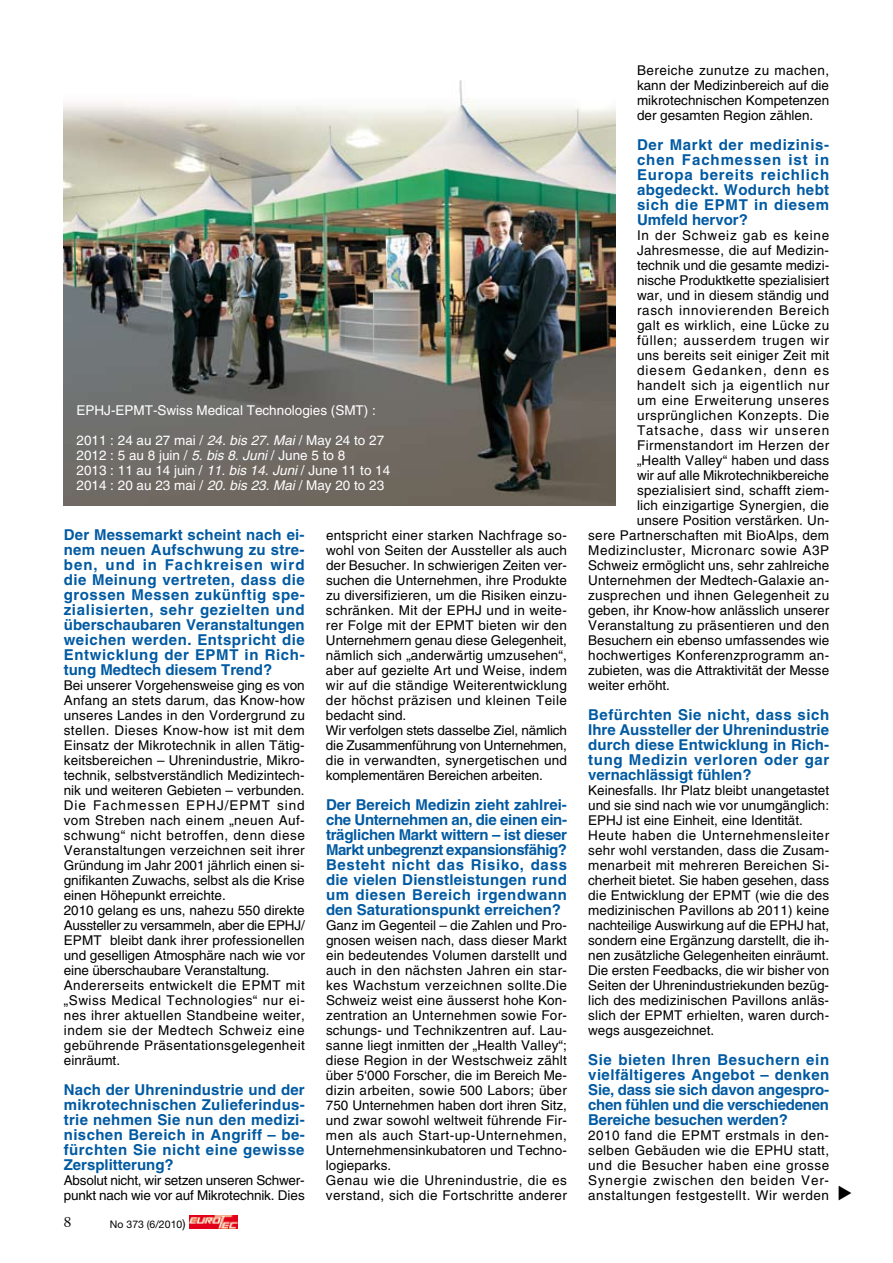
<style>
.page{position:relative;width:893px;height:1263px;background:#fff}
.page>*{position:absolute;margin:0;border:0;box-sizing:border-box;transform-origin:0 0}
.t1{font:700 15px/15px "Helvetica";color:#005aa2;text-align:justify}
.t2{font:13.5px/15px "Helvetica";letter-spacing:.01em;color:#000}
.t3{font:13.5px/15px "Helvetica";color:#fff}
.t4{font:13.5px/15px "Helvetica";letter-spacing:-.01em;color:#000}
.t5{font:10.5px "Helvetica Neue";color:#000}
.s1{font-style:italic}
.s2{font-size:12px}
</style>
<div class="page">
<svg style="left:189px;top:1215px;width:49px;height:13px"></svg>
<img style="left:190px;top:1215px;width:47px;height:13px">
<img style="left:64px;top:80px;width:552px;height:425px">
<p class="t3" style="left:77px;top:403px;width:301px">EPHJ-EPMT-Swiss Medical Technologies (SMT) :</p>
<p class="t3" style="left:77px;top:433px;width:315px">2011 : 24 au 27 mai / <span class="s1">24. bis 27. Mai</span> / May 24 to 27<br>2012 : 5 au 8 juin / <span class="s1">5. bis 8. Juni</span> / June 5 to 8<br>2013 : 11 au 14 juin / <span class="s1">11. bis 14. Juni</span> / June 11 to 14<br>2014 : 20 au 23 mai / <span class="s1">20. bis 23. Mai</span> / May 20 to 23</p>
<p class="t1" style="left:64px;top:527px;width:243px">Der Messemarkt scheint nach ei&shy;nem neuen Aufschwung zu stre&shy;ben, und in Fachkreisen wird die Meinung vertreten, dass die grossen Messen zukünftig spe&shy;zialisierten, sehr gezielten und überschaubaren Veranstaltungen weichen werden. Entspricht die Entwicklung der EPMT in Rich&shy;tung Medtech diesem Trend?</p>
<p class="t2" style="left:64px;top:678px;width:243px">Bei unserer Vorgehensweise ging es von Anfang an stets darum, das Know-how unseres Landes in den Vordergrund zu stellen. Dieses Know-how ist mit dem Einsatz der Mikrotechnik in allen Tätig&shy;keitsbereichen – U hrenindustrie, Mikro&shy;technik, selbstverständlich Medizintech&shy;nik und weiteren Gebieten – verbunden.<br>Die Fachmessen EPHJ/EPMT sind vom Streben nach einem „neuen Auf&shy;schwung“ nicht betroffen, denn diese Veranstaltungen verzeichnen seit ihrer Gründung im Jahr 2001 jährlich einen si&shy;gnifikanten Zuwachs, selbst als die Krise einen Höhepunkt erreichte.<br>2010 gelang es uns, nahezu 550 direkte Aussteller zu versammeln, aber die EPHJ/ EPMT bleibt dank ihrer professionellen und geselligen Atmosphäre nach wie vor eine überschaubare Veranstaltung.<br>Andererseits entwickelt die EPMT mit „Swiss Medical Technologies“ nur ei&shy;nes ihrer aktuellen Standbeine weiter, indem sie der Medtech Schweiz eine gebührende Präsentationsgelegenheit einräumt.</p>
<p class="t1" style="left:64px;top:1082px;width:243px">Nach der Uhrenindustrie und der mikrotechnischen Zulieferindus&shy;trie nehmen Sie nun den medizi&shy;nischen Bereich in Angriff – be&shy;fürchten Sie nicht eine gewisse Zersplitterung?</p>
<p class="t4" style="left:64px;top:1173px;width:242px">Absolut nicht, wir setzen unseren Schwer&shy;punkt nach wie vor auf Mikrotechnik. Dies</p>
<p class="t5" style="left:110px;top:1218px;width:77px">No 373 (6/2010<span class="s2">)</span></p>
<p class="t2" style="left:326px;top:528px;width:243px">entspricht einer starken Nachfrage so&shy;wohl von Seiten der Aussteller als auch der Besucher. I n schwierigen Zeiten ver&shy;suchen die U nternehmen, ihre Produkte zu diversifizieren, um die Risiken einzu&shy;schränken. Mit der EPHJ und in weite&shy;rer Folge mit der EPMT bieten wir den U nternehmern genau diese Gelegenheit, nämlich sich „anderwärtig umzusehen“, aber auf gezielte Art und Weise, indem wir auf die ständige Weiterentwicklung der höchst präzisen und kleinen Teile bedacht sind.<br>Wir verfolgen stets dasselbe Ziel, nämlich die Zusammenführung von U nternehmen, die in verwandten, synergetischen und komplementären Bereichen arbeiten.</p>
<p class="t1" style="left:326px;top:797px;width:243px">Der Bereich Medizin zieht zahlrei&shy;che Unternehmen an, die einen ein&shy;träglichen Markt wittern – ist dieser Markt unbegrenzt expansionsfähig?<br>Besteht nicht das Risiko, dass die vielen Dienstleistungen rund um diesen Bereich irgendwann den Saturationspunkt erreichen?</p>
<p class="t2" style="left:326px;top:918px;width:243px">Ganz im Gegenteil – die Zahlen und Pro&shy;gnosen weisen nach, dass dieser Markt ein bedeutendes Volumen darstellt und auch in den nächsten Jahren ein star&shy;kes Wachstum verzeichnen sollte.Die Schweiz weist eine äusserst hohe Kon&shy;zentration an U nternehmen sowie For&shy;schungs- und Technikzentren auf. Lau&shy;sanne liegt inmitten der „Health Valley“; diese Region in der Westschweiz zählt über 5‘000 Forscher, die im Bereich Me&shy;dizin arbeiten, sowie 500 Labors; über 750 U nternehmen haben dort ihren Sitz, und zwar sowohl weltweit führende Fir&shy;men als auch Start-up-U nternehmen, U nternehmensinkubatoren und Techno&shy;logieparks.<br>Genau wie die U hrenindustrie, die es verstand, sich die Fortschritte anderer</p>
<p class="t2" style="left:637px;top:63px;width:194px;text-align:justify">Bereiche zunutze zu machen, kann der Medizinbereich auf die mikrotechnischen Kompetenzen der gesamten Region zählen.</p>
<p class="t1" style="left:637px;top:137px;width:194px">Der Markt der medizinis&shy;chen Fachmessen ist in Europa bereits reichlich abgedeckt. Wodurch hebt sich die EPMT in diesem Umfeld hervor?</p>
<p class="t2" style="left:637px;top:228px;width:194px">I n der Schweiz gab es keine</p>
<p class="t2" style="left:637px;top:243px;width:194px">Jahresmesse, die auf Medizin-</p>
<p class="t2" style="left:637px;top:258px;width:194px">technik und die gesamte medizi-</p>
<p class="t2" style="left:637px;top:273px;width:194px">nische Produktkette spezialisiert</p>
<p class="t2" style="left:637px;top:288px;width:194px">war, und in diesem ständig und</p>
<p class="t2" style="left:637px;top:303px;width:194px">rasch innovierenden Bereich</p>
<p class="t2" style="left:637px;top:318px;width:194px">galt es wirklich, eine Lücke zu</p>
<p class="t2" style="left:637px;top:333px;width:194px">füllen; ausserdem trugen wir</p>
<p class="t2" style="left:637px;top:348px;width:194px">uns bereits seit einiger Zeit mit</p>
<p class="t2" style="left:637px;top:363px;width:194px">diesem Gedanken, denn es</p>
<p class="t2" style="left:637px;top:378px;width:194px">handelt sich ja eigentlich nur</p>
<p class="t2" style="left:637px;top:393px;width:194px">um eine Erweiterung unseres</p>
<p class="t2" style="left:637px;top:408px;width:194px">ursprünglichen Konzepts. Die</p>
<p class="t2" style="left:637px;top:423px;width:194px">Tatsache, dass wir unseren</p>
<p class="t2" style="left:637px;top:438px;width:194px">Firmenstandort im Herzen der</p>
<p class="t2" style="left:637px;top:453px;width:194px">„Health Valley“ haben und dass</p>
<p class="t2" style="left:637px;top:468px;width:194px">wir auf alle Mikrotechnikbereiche</p>
<p class="t2" style="left:637px;top:483px;width:194px">spezialisiert sind, schafft ziem-</p>
<p class="t2" style="left:637px;top:498px;width:194px">lich einzigartige Synergien, die</p>
<p class="t2" style="left:637px;top:513px;width:194px">unsere Position verstärken. U n-</p>
<p class="t2" style="left:588px;top:528px;width:242px">sere Partnerschaften mit BioAlps, dem</p>
<p class="t2" style="left:588px;top:543px;width:242px">Medizincluster, Micronarc sowie A3P</p>
<p class="t2" style="left:588px;top:558px;width:242px">Schweiz ermöglicht uns, sehr zahlreiche</p>
<p class="t2" style="left:588px;top:573px;width:242px">U nternehmen der Medtech-Galaxie an-</p>
<p class="t2" style="left:588px;top:588px;width:242px">zusprechen und ihnen Gelegenheit zu</p>
<p class="t2" style="left:588px;top:603px;width:243px">geben, ihr Know-how anlässlich unserer</p>
<p class="t2" style="left:588px;top:618px;width:242px">Veranstaltung zu präsentieren und den</p>
<p class="t2" style="left:588px;top:633px;width:242px">Besuchern ein ebenso umfassendes wie</p>
<p class="t2" style="left:588px;top:648px;width:243px">hochwertiges Konferenzprogramm an-</p>
<p class="t2" style="left:588px;top:663px;width:242px">zubieten, was die Attraktivität der Messe</p>
<p class="t2" style="left:588px;top:678px;width:83px">weiter erhöht.</p>
<p class="t1" style="left:588px;top:707px;width:243px">Befürchten Sie nicht, dass sich Ihre Aussteller der Uhrenindustrie durch diese Entwicklung in Rich&shy;tung Medizin verloren oder gar vernachlässigt fühlen?</p>
<p class="t2" style="left:588px;top:783px;width:243px">Keinesfalls. I hr Platz bleibt unangetastet und sie sind nach wie vor unumgänglich:<br>EPHJ ist eine Einheit, eine Identität.<br>Heute haben die U nternehmensleiter sehr wohl verstanden, dass die Zusam&shy;menarbeit mit mehreren Bereichen Si&shy;cherheit bietet. Sie haben gesehen, dass die Entwicklung der EPMT (wie die des medizinischen Pavillons ab 2011) keine nachteilige Auswirkung auf die EPHJ hat, sondern eine Ergänzung darstellt, die ih&shy;nen zusätzliche Gelegenheiten einräumt.<br>Die ersten Feedbacks, die wir bisher von Seiten der U hrenindustriekunden bezüg&shy;lich des medizinischen Pavillons anläs&shy;slich der EPMT erhielten, waren durch&shy;wegs ausgezeichnet.</p>
<p class="t1" style="left:588px;top:1052px;width:243px">Sie bieten Ihren Besuchern ein vielfältigeres Angebot – denken Sie, dass sie sich davon angespro&shy;chen fühlen und die verschiedenen Bereiche besuchen werden?</p>
<p class="t2" style="left:588px;top:1128px;width:243px;text-align:justify">2010 fand die EPMT erstmals in den&shy;selben Gebäuden wie die EPHU statt, und die Besucher haben eine grosse Synergie zwischen den beiden Ver&shy;anstaltungen festgestellt. Wir werden</p>
</div>
